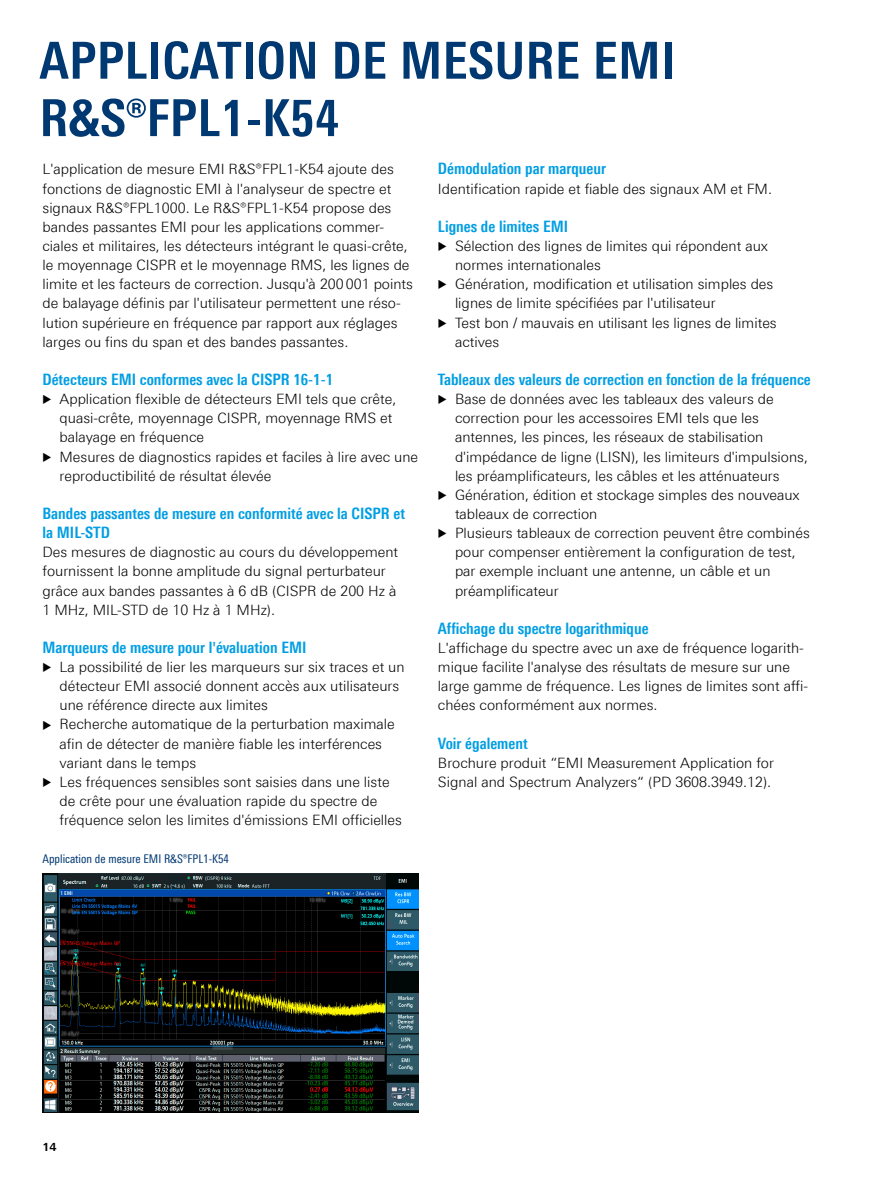
<style>
.page{position:relative;width:893px;height:1191px;background:#fff}
.page>*{position:absolute;margin:0;border:0;box-sizing:border-box;transform-origin:0 0}
.Seiten_Headline_34Pt_blau{font:700 condensed 51px/57.4px "Linotype Universfor RS";letter-spacing:.01em;color:#003872}
.Absatzfett_cyan{font:700 condensed 15.75px/19.2px "Linotype Universfor RS";color:#009ee3}
.Haupttext_ohne_Abstand{font:300 14.25px/19.2px "Linotype Universfor RS";color:#000}
.Bildunterschrift{font:condensed 12px "Linotype Universfor RS";color:#003872}
.t1{font:700 11.25px "Linotype Universfor RS";color:#000}
.s1{font-size:11.4px}
</style>
<div class="page">
<img style="left:43px;top:873px;width:376px;height:239px">
<p class="Seiten_Headline_34Pt_blau" style="left:40px;top:31px;width:637px">APPLICATION DE MESURE EMI<br>R&amp;S®FPL1-K54</p>
<p class="Haupttext_ohne_Abstand" style="left:43px;top:160px;width:372px">L'application de mesure EMI R&amp;S®FPL1-K54 ajoute des fonctions de diagnostic EMI à l'analyseur de spectre et signaux R&amp;S®FPL1000. Le R&amp;S®FPL1-K54 propose des bandes passantes EMI pour les applications commer&shy;ciales et militaires, les détecteurs intégrant le quasi-crête, le moyennage CISPR et le moyennage RMS, les lignes de limite et les facteurs de correction. Jusqu'à 200001 points de balayage définis par l'utilisateur permettent une réso&shy;lution supérieure en fréquence par rapport aux réglages larges ou fins du span et des bandes passantes.</p>
<p class="Absatzfett_cyan" style="left:43px;top:369px;width:292px">Détecteurs EMI conformes avec la CISPR 16-1-1</p>
<p class="Haupttext_ohne_Abstand" style="left:60px;top:389px;width:338px;text-indent:-17px"><span class="s1">▶</span> Application flexible de détecteurs EMI tels que crête, quasi-crête, moyennage CISPR, moyennage RMS et balayage en fréquence</p>
<p class="Haupttext_ohne_Abstand" style="left:60px;top:447px;width:360px;text-indent:-17px"><span class="s1">▶</span> Mesures de diagnostics rapides et faciles à lire avec une reproductibilité de résultat élevée</p>
<p class="Absatzfett_cyan" style="left:43px;top:503px;width:364px">Bandes passantes de mesure en conformité avec la CISPR et la MIL-STD</p>
<p class="Haupttext_ohne_Abstand" style="left:43px;top:542px;width:357px">Des mesures de diagnostic au cours du développement fournissent la bonne amplitude du signal perturbateur grâce aux bandes passantes à 6 dB (CISPR de 200 Hz à 1 MHz, MIL‑STD de 10 Hz à 1 MHz).</p>
<p class="Absatzfett_cyan" style="left:43px;top:637px;width:265px">Marqueurs de mesure pour l'évaluation EMI</p>
<p class="Haupttext_ohne_Abstand" style="left:60px;top:657px;width:347px;text-indent:-17px"><span class="s1">▶</span> La possibilité de lier les marqueurs sur six traces et un détecteur EMI associé donnent accès aux utilisateurs une référence directe aux limites</p>
<p class="Haupttext_ohne_Abstand" style="left:60px;top:714px;width:337px;text-indent:-17px"><span class="s1">▶</span> Recherche automatique de la perturbation maximale afin de détecter de manière fiable les interférences variant dans le temps</p>
<p class="Haupttext_ohne_Abstand" style="left:60px;top:772px;width:344px;text-indent:-17px"><span class="s1">▶</span> Les fréquences sensibles sont saisies dans une liste de crête pour une évaluation rapide du spectre de fréquence selon les limites d'émissions EMI officielles</p>
<p class="Bildunterschrift" style="left:43px;top:852px;width:188px">Application de mesure EMI R&amp;S®FPL1-K54</p>
<p class="Absatzfett_cyan" style="left:438px;top:159px;width:170px">Démodulation par marqueur</p>
<p class="Haupttext_ohne_Abstand" style="left:438px;top:179px;width:336px">Identification rapide et fiable des signaux AM et FM.</p>
<p class="Absatzfett_cyan" style="left:438px;top:216px;width:132px">Lignes de limites EMI</p>
<p class="Haupttext_ohne_Abstand" style="left:455px;top:236px;width:315px;text-indent:-17px"><span class="s1">▶</span> Sélection des lignes de limites qui répondent aux normes internationales</p>
<p class="Haupttext_ohne_Abstand" style="left:455px;top:274px;width:320px;text-indent:-17px"><span class="s1">▶</span> Génération, modification et utilisation simples des lignes de limite spécifiées par l'utilisateur</p>
<p class="Haupttext_ohne_Abstand" style="left:455px;top:313px;width:323px;text-indent:-17px"><span class="s1">▶</span> Test bon / mauvais en utilisant les lignes de limites actives</p>
<p class="Absatzfett_cyan" style="left:438px;top:369px;width:374px">Tableaux des valeurs de correction en fonction de la fréquence</p>
<p class="Haupttext_ohne_Abstand" style="left:455px;top:389px;width:355px;text-indent:-17px"><span class="s1">▶</span> Base de données avec les tableaux des valeurs de correction pour les accessoires EMI tels que les antennes, les pinces, les réseaux de stabilisation d'impédance de ligne (LISN), les limiteurs d'impulsions, les préamplificateurs, les câbles et les atténuateurs</p>
<p class="Haupttext_ohne_Abstand" style="left:455px;top:485px;width:346px;text-indent:-17px"><span class="s1">▶</span> Génération, édition et stockage simples des nouveaux tableaux de correction</p>
<p class="Haupttext_ohne_Abstand" style="left:455px;top:523px;width:356px;text-indent:-17px"><span class="s1">▶</span> Plusieurs tableaux de correction peuvent être combinés pour compenser entièrement la configuration de test, par exemple incluant une antenne, un câble et un préamplificateur</p>
<p class="Absatzfett_cyan" style="left:438px;top:618px;width:212px">Affichage du spectre logarithmique</p>
<p class="Haupttext_ohne_Abstand" style="left:438px;top:638px;width:372px">L'affichage du spectre avec un axe de fréquence logarith&shy;mique facilite l'analyse des résultats de mesure sur une large gamme de fréquence. Les lignes de limites sont affi&shy;chées conformément aux normes.</p>
<p class="Absatzfett_cyan" style="left:438px;top:733px;width:91px">Voir également</p>
<p class="Haupttext_ohne_Abstand" style="left:438px;top:753px;width:337px">Brochure produit “EMI Measurement Application for<br>Signal and Spectrum Analyzers“ (PD 3608.3949.12).</p>
<p class="t1" style="left:43px;top:1139px;width:16px">14</p>
</div>
